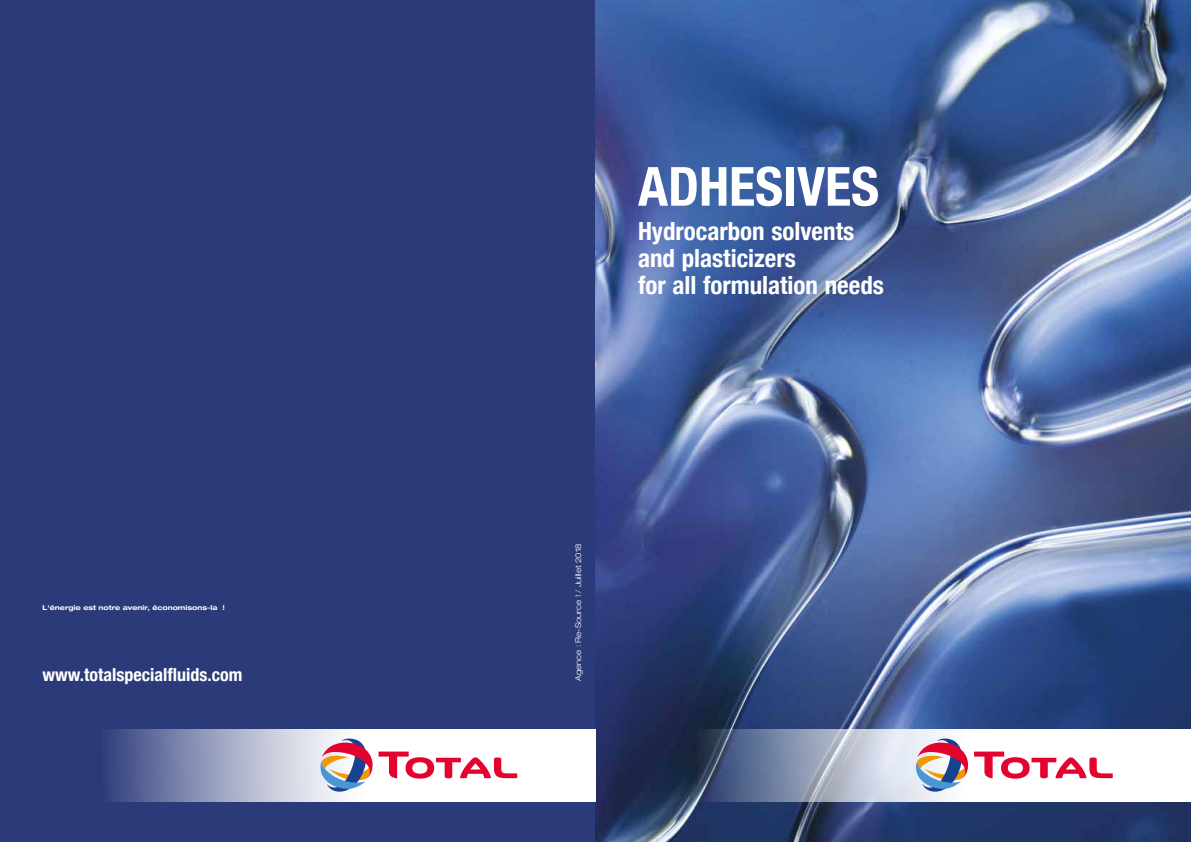
<style>
.page{position:relative;width:1191px;height:842px;background:#fff}
.page>*{position:absolute;margin:0;border:0;box-sizing:border-box;transform-origin:0 0}
.t1{font:700 condensed 54px "Helvetica Neue";color:#fff}
.t2{font:700 condensed 25px/27px "Helvetica Neue";color:#fff}
.t3{font:700 condensed 18px "Helvetica Neue";color:#fff}
.t4{font:300 expanded 8px "Helvetica Neue";color:#fff}
.t5{font:700 expanded 6.7px "Helvetica Neue";color:#fff}
</style>
<div class="page">
<div style="left:0;top:0;width:595px;height:842px;background:#2b3a79"></div>
<img style="left:595px;top:0;width:596px;height:842px">
<svg style="left:697px;top:729px;width:494px;height:72px"></svg>
<svg style="left:109px;top:729px;width:486px;height:72px;background:#bbc0d4"></svg>
<svg style="left:915px;top:737px;width:197px;height:58px"></svg>
<svg style="left:320px;top:737px;width:197px;height:58px;background:#ebc6cf"></svg>
<p class="t5" style="left:43px;top:604px;width:184px">L'énergie est notre avenir, économisons-la !</p>
<p class="t3" style="left:43px;top:664px;width:201px">www.totalspecialfluids.com</p>
<h1 class="t1" style="left:638px;top:154px;width:243px">ADHESIVES</h1>
<p class="t2" style="left:638px;top:217px;width:247px">Hydrocarbon solvents and plasticizers<br>for all formulation needs</p>
<p class="t4" style="left:573px;top:681px;width:139px;rotate:-90deg">Agence : Re-Source ! / Juillet 2018</p>
</div>
